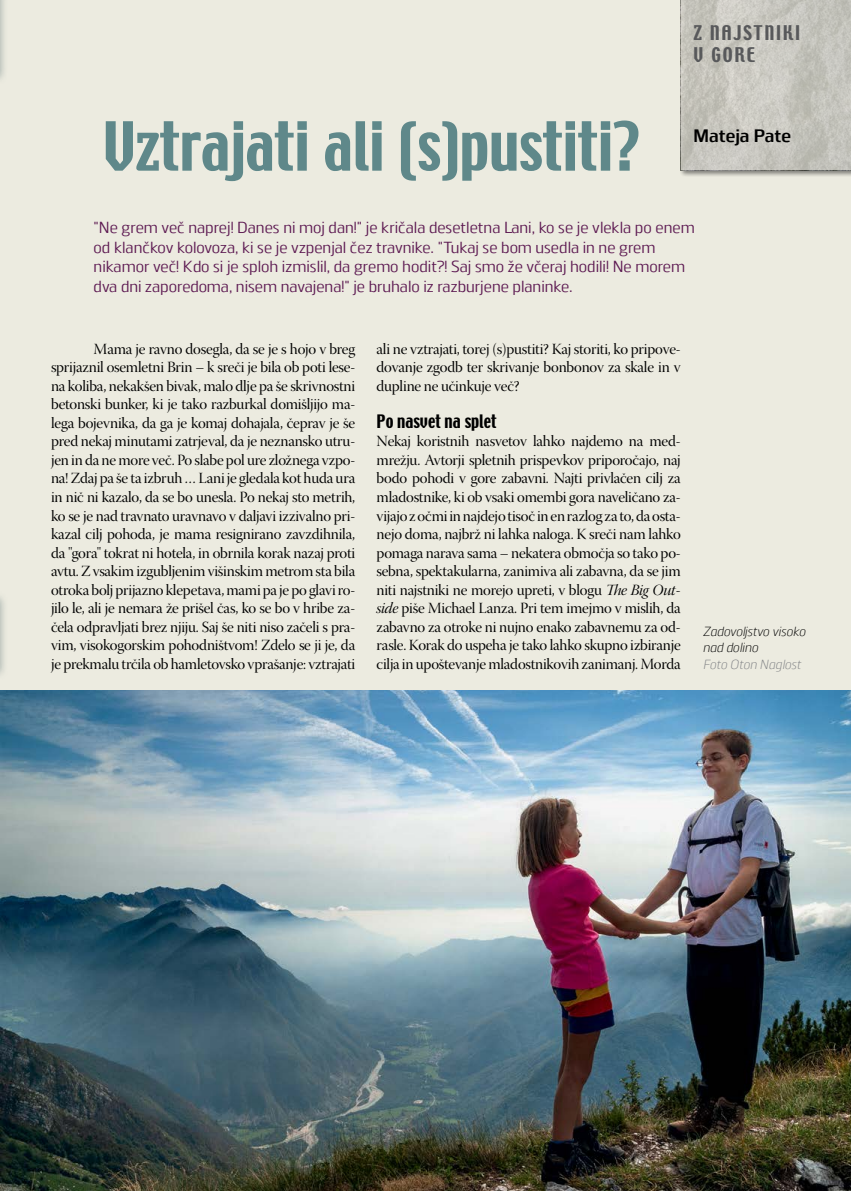
<style>
.page{position:relative;width:851px;height:1191px;background:#fff}
.page>*{position:absolute;margin:0;border:0;box-sizing:border-box;transform-origin:0 0}
.A_naslov{font:60px "Techno";color:#5f888a}
.PASICA{font:18px/21.6px "Techno";letter-spacing:.095em;color:#58595b}
.A_avtor{font:700 18px "Juhl";color:#000}
.A_mednaslov{font:16.5px "Techno";color:#000}
.A_intro{font:16.05px/19.5px "Juhl";color:#5d1a52}
.A_body_first{font:15.45px/18.6px "Warnock Pro Disp";letter-spacing:-.015em;color:#000;text-align:justify}
.A_body{font:15.45px/18.6px "Warnock Pro Disp";letter-spacing:-.015em;color:#000;text-align:justify}
.A_podnapisi{font:italic 300 13.2px/16.5px "Juhl";color:#000}
.A_podnapisi-2{font:italic 300 13.2px "Juhl";color:#808285}
.s1{font-family:"Warnock Pro It Disp"}
</style>
<div class="page">
<div style="left:0;top:0;width:850px;height:1191px;background:#ecebe0"></div>
<div style="left:0;top:591px;width:9px;height:89px;background:#577072;opacity:.57"></div>
<svg style="left:0;top:595px;width:1px;height:73px"></svg>
<div style="left:0;top:0;width:9px;height:85px;background:#577072;opacity:.57"></div>
<hr style="left:0;top:0;width:1px;height:72px;background:#c6cbc3">
<div style="left:679px;top:0;width:171px;height:177px;background:#000;opacity:.5"></div>
<svg style="left:680px;top:0;width:170px;height:170px;background:#c6c5bd"></svg>
<img style="left:0;top:690px;width:850px;height:501px">
<p class="A_naslov" style="left:103px;top:106px;width:539px">Vztrajati ali (s)pustiti?</p>
<p class="PASICA" style="left:693px;top:23px;width:108px">Z NAJSTNIKI<br>V GORE</p>
<p class="A_avtor" style="left:693px;top:123px;width:99px">Mateja Pate</p>
<p class="A_intro" style="left:94px;top:217px;width:602px">"Ne grem več naprej! Danes ni moj dan!" je kričala desetletna Lani, ko se je vlekla po enem od klančkov kolovoza, ki se je vzpenjal čez travnike. "Tukaj se bom usedla in ne grem nikamor več! Kdo si je sploh izmislil, da gremo hodit?! Saj smo že včeraj hodili! Ne morem dva dni zaporedoma, nisem navajena!" je bruhalo iz razburjene planinke.</p>
<p class="A_body_first" style="left:51px;top:341px;width:306px;text-indent:43px">Mama je ravno dosegla, da se je s hojo v breg sprijaznil osemletni Brin – k sreči je bila ob poti lese&shy;na koliba, nekakšen bivak, malo dlje pa še skrivnostni betonski bunker, ki je tako razburkal domišljijo ma&shy;lega bojevnika, da ga je komaj dohajala, čeprav je še pred nekaj minutami zatrjeval, da je neznansko utru&shy;jen in da ne more več. Po slabe pol ure zložnega vzpo&shy;na! Zdaj pa še ta izbruh … Lani je gledala kot huda ura in nič ni kazalo, da se bo unesla. Po nekaj sto metrih, ko se je nad travnato uravnavo v daljavi izzivalno pri&shy;kazal cilj pohoda, je mama resignirano zavzdihnila, da "gora" tokrat ni hotela, in obrnila korak nazaj proti avtu. Z vsakim izgubljenim višinskim metrom sta bila otroka bolj prijazno klepetava, mami pa je po glavi ro&shy;jilo le, ali je nemara že prišel čas, ko se bo v hribe za&shy;čela odpravljati brez njiju. Saj še niti niso začeli s pra&shy;vim, visokogorskim pohodništvom! Zdelo se ji je, da je prekmalu trčila ob hamletovsko vprašanje: vztrajati</p>
<p class="A_body_first" style="left:376px;top:341px;width:306px">ali ne vztrajati, torej (s)pustiti? Kaj storiti, ko pripove&shy;dovanje zgodb ter skrivanje bonbonov za skale in v dupline ne učinkuje več?</p>
<p class="A_mednaslov" style="left:376px;top:410px;width:122px">Po nasvet na splet</p>
<p class="A_body" style="left:376px;top:434px;width:306px">Nekaj koristnih nasvetov lahko najdemo na med&shy;mrežju. Avtorji spletnih prispevkov priporočajo, naj bodo pohodi v gore zabavni. Najti privlačen cilj za mladostnike, ki ob vsaki omembi gora naveličano za&shy;vijajo z očmi in najdejo tisoč in en razlog za to, da osta&shy;nejo doma, najbrž ni lahka naloga. K sreči nam lahko pomaga narava sama – nekatera območja so tako po&shy;sebna, spektakularna, zanimiva ali zabavna, da se jim niti najstniki ne morejo upreti, v blogu <span class="s1">The Big Out&shy;side</span> piše Michael Lanza. Pri tem imejmo v mislih, da zabavno za otroke ni nujno enako zabavnemu za od&shy;rasle. Korak do uspeha je tako lahko skupno izbiranje cilja in upoštevanje mladostnikovih zanimanj. Morda</p>
<p class="A_podnapisi" style="left:702px;top:622px;width:104px">Zadovoljstvo visoko nad dolino</p>
<p class="A_podnapisi-2" style="left:702px;top:654px;width:100px">Foto Oton Naglost</p>
</div>
